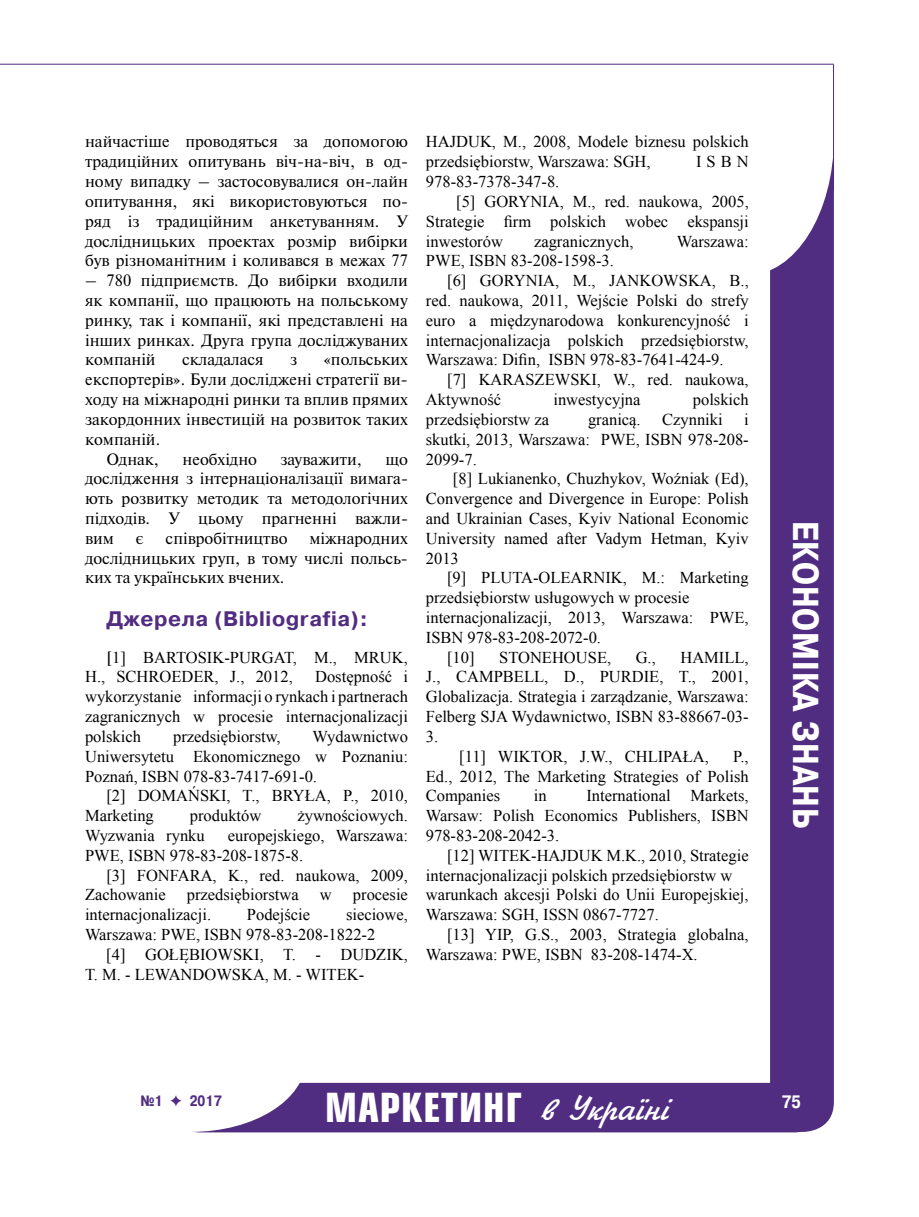
<style>
.page{position:relative;width:919px;height:1217px;background:#fff}
.page>*{position:absolute;margin:0;border:0;box-sizing:border-box;transform-origin:0 0}
.t1{font:700 39px "Europe Cond";letter-spacing:.025em;color:#fff}
.t2{font:700 36px "Pragmatica Cond C";letter-spacing:.025em;color:#fff}
.t3{font:700 21px "Pragmatica C";letter-spacing:.025em;color:#512d81}
.t4{font:700 18px "Pragmatica Cond C";color:#fff}
.t5{font:16.5px/19.8px "Times New Roman";color:#000}
.t6{font:16.5px/19.8px "Newton C";color:#000;text-align:justify}
.t7{font:700 15px "Pragmatica Cond C";color:#512d81}
.s1{font-family:"Newton C"}
.s2{font-family:"Jikharev";font-weight:400;font-size:36px}
.s3{font-family:"Dixieland";font-weight:400}
</style>
<div class="page">
<div style="left:770px;top:111px;width:63px;height:1020px;background:#512d81;border-radius:30px"></div>
<div style="left:661px;top:0;width:172px;height:275px;background:#fff;border-radius:50%"></div>
<div style="left:177px;top:1082px;width:641px;height:50px;background:#512d81;border-radius:22px"></div>
<div style="left:76px;top:986px;width:230px;height:145px;background:#fff;border-radius:50%"></div>
<hr style="left:0;top:64px;width:833px;height:1px;background:#512d81">
<hr style="left:833px;top:65px;width:1px;height:126px;background:#512d81">
<p class="t6" style="left:85px;top:132px;width:324px">найчастіше проводяться за допомогою традиційних опитувань віч-на-віч, в од&shy;ному випадку – застосовувалися он-лайн опитування, які використовуються по&shy;ряд із традиційним анкетуванням. У дослідницьких проектах розмір вибірки був різноманітним і коливався в межах 77</p>
<p class="t6" style="left:85px;top:270px;width:324px">– 780 підприємств. До вибірки входили як компанії, що працюють на польському ринку, так і компанії, які представлені на інших ринках. Друга група досліджуваних компаній</p>
<p class="t6" style="left:182px;top:350px;width:83px">складалася</p>
<p class="t6" style="left:290px;top:350px;width:8px">з</p>
<p class="t6" style="left:323px;top:350px;width:86px">«польських</p>
<p class="t6" style="left:85px;top:369px;width:324px">експортерів». Були досліджені стратегії ви-</p>
<p class="t6" style="left:85px;top:389px;width:324px">ходу на міжнародні ринки та вплив прямих</p>
<p class="t6" style="left:85px;top:409px;width:324px">закордонних інвестицій на розвиток таких</p>
<p class="t6" style="left:85px;top:429px;width:77px">компаній.</p>
<p class="t6" style="left:106px;top:449px;width:54px">Однак,</p>
<p class="t6" style="left:182px;top:449px;width:76px">необхідно</p>
<p class="t6" style="left:280px;top:449px;width:83px">зауважити,</p>
<p class="t6" style="left:85px;top:449px;width:324px;text-indent:300px">що дослідження з інтернаціоналізації вимага&shy;ють розвитку методик та методологічних підходів. У цьому прагненні важли&shy;вим</p>
<p class="t6" style="left:136px;top:528px;width:9px">є</p>
<p class="t6" style="left:166px;top:528px;width:123px">співробітництво</p>
<p class="t6" style="left:85px;top:528px;width:324px;text-indent:224px">міжнародних дослідницьких груп, в тому числі польсь&shy;ких та українських вчених.</p>
<p class="t3" style="left:106px;top:607px;width:263px">Джерела (Bibliografia):</p>
<p class="t5" style="left:85px;top:646px;width:324px;text-indent:21px"><span class="s1">[</span>1] BARTOSIK-PURGAT, M., MRUK,<br>H., SCHROEDER, J., 2012,</p>
<p class="t5" style="left:85px;top:666px;width:324px;text-align:justify;text-indent:230px">Dostępność i wykorzystanie informacji o rynkach i partnerach zagranicznych w procesie internacjonalizacji polskich</p>
<p class="t5" style="left:85px;top:726px;width:324px;text-align:justify;text-indent:227px">Wydawnictwo Uniwersytetu Ekonomicznego w Poznaniu:<br>Poznań, ISBN 078-83-7417-691-0.</p>
<p class="t5" style="left:85px;top:785px;width:324px;text-indent:21px">[2] DOMAŃSKI, T., BRYŁA, P., 2010,<br>Marketing</p>
<p class="t5" style="left:173px;top:726px;width:109px">przedsiębiorstw,</p>
<p class="t5" style="left:190px;top:805px;width:73px">produktów</p>
<p class="t5" style="left:297px;top:805px;width:112px">żywnościowych.</p>
<p class="t5" style="left:85px;top:825px;width:121px">Wyzwania rynku</p>
<p class="t5" style="left:85px;top:825px;width:324px;text-indent:143px">europejskiego, Warszawa:<br>PWE, ISBN 978-83-208-1875-8.</p>
<p class="t5" style="left:85px;top:864px;width:324px;text-indent:21px">[3] FONFARA, K., red. naukowa, 2009,<br>Zachowanie</p>
<p class="t5" style="left:187px;top:884px;width:113px">przedsiębiorstwa</p>
<p class="t5" style="left:320px;top:884px;width:13px">w</p>
<p class="t5" style="left:353px;top:884px;width:56px">procesie</p>
<p class="t5" style="left:85px;top:904px;width:128px">internacjonalizacji.</p>
<p class="t5" style="left:247px;top:904px;width:65px">Podejście</p>
<p class="t5" style="left:85px;top:904px;width:324px;text-indent:261px">sieciowe,<br>Warszawa: PWE, ISBN 978-83-208-1822-2</p>
<p class="t5" style="left:85px;top:943px;width:324px;text-indent:21px">[4] GOŁĘBIOWSKI, T. - DUDZIK,<br>T. M. - LEWANDOWSKA, M. - WITEK-</p>
<p class="t5" style="left:426px;top:132px;width:324px">HAJDUK, M., 2008, Modele biznesu polskich przedsiębiorstw, Warszawa: SGH,</p>
<p class="t5" style="left:696px;top:151px;width:54px">ISBN</p>
<p class="t5" style="left:426px;top:171px;width:135px">978-83-7378-347-8.</p>
<p class="t5" style="left:456px;top:191px;width:294px">[5] GORYNIA, M., red. naukowa, 2005,</p>
<p class="t5" style="left:426px;top:211px;width:324px">Strategie firm polskich wobec ekspansji</p>
<p class="t5" style="left:426px;top:231px;width:78px">inwestorów</p>
<p class="t5" style="left:534px;top:231px;width:101px">zagranicznych,</p>
<p class="t5" style="left:676px;top:231px;width:73px">Warszawa:</p>
<p class="t5" style="left:426px;top:250px;width:189px">PWE, ISBN 83-208-1598-3.</p>
<p class="t5" style="left:447px;top:270px;width:303px">[6] GORYNIA, M., JANKOWSKA, B.,</p>
<p class="t5" style="left:426px;top:290px;width:324px">red. naukowa, 2011, Wejście Polski do strefy</p>
<p class="t5" style="left:426px;top:310px;width:324px">euro a międzynarodowa konkurencyjność i</p>
<p class="t5" style="left:426px;top:330px;width:324px">internacjonalizacja polskich przedsiębiorstw,</p>
<p class="t5" style="left:426px;top:349px;width:299px">Warszawa: Difin, ISBN 978-83-7641-424-9.</p>
<p class="t5" style="left:447px;top:369px;width:303px">[7] KARASZEWSKI, W., red. naukowa,</p>
<p class="t5" style="left:426px;top:389px;width:77px">Aktywność</p>
<p class="t5" style="left:553px;top:389px;width:89px">inwestycyjna</p>
<p class="t5" style="left:692px;top:389px;width:57px">polskich</p>
<p class="t5" style="left:426px;top:409px;width:125px">przedsiębiorstw za</p>
<p class="t5" style="left:588px;top:409px;width:54px">granicą.</p>
<p class="t5" style="left:662px;top:409px;width:62px">Czynniki</p>
<p class="t5" style="left:426px;top:409px;width:324px;text-align:justify;text-indent:318px">i skutki, 2013, Warszawa: PWE, ISBN 978-208- 2099-7.</p>
<p class="t5" style="left:426px;top:468px;width:324px;text-align:justify;text-indent:27px">[8] Lukianenko, Chuzhykov, Woźniak (Ed), Convergence and Divergence in Europe: Polish and Ukrainian Cases, Kyiv National Economic University named after Vadym Hetman, Kyiv 2013</p>
<p class="t5" style="left:447px;top:567px;width:303px">[9] PLUTA-OLEARNIK, M.: Marketing</p>
<p class="t5" style="left:426px;top:587px;width:265px">przedsiębiorstw usługowych w procesie</p>
<p class="t5" style="left:426px;top:607px;width:324px">internacjonalizacji, 2013, Warszawa: PWE,</p>
<p class="t5" style="left:426px;top:627px;width:177px">ISBN 978-83-208-2072-0.</p>
<p class="t5" style="left:447px;top:646px;width:29px">[10]</p>
<p class="t5" style="left:499px;top:646px;width:113px">STONEHOUSE,</p>
<p class="t5" style="left:635px;top:646px;width:22px">G.,</p>
<p class="t5" style="left:680px;top:646px;width:70px">HAMILL,</p>
<p class="t5" style="left:426px;top:666px;width:324px">J., CAMPBELL, D., PURDIE, T., 2001,</p>
<p class="t5" style="left:426px;top:686px;width:324px">Globalizacja. Strategia i zarządzanie, Warszawa:</p>
<p class="t5" style="left:426px;top:706px;width:324px">Felberg SJA Wydawnictwo, ISBN 83-88667-03-</p>
<p class="t5" style="left:426px;top:726px;width:14px">3.</p>
<p class="t5" style="left:459px;top:745px;width:251px">[11] WIKTOR, J.W., CHLIPAŁA,</p>
<p class="t5" style="left:426px;top:745px;width:324px;text-align:justify;text-indent:307px">P., Ed., 2012, The Marketing Strategies of Polish Companies</p>
<p class="t5" style="left:426px;top:785px;width:324px;text-align:justify;text-indent:160px">International Markets, Warsaw: Polish Economics Publishers, ISBN 978-83-208-2042-3.</p>
<p class="t5" style="left:426px;top:844px;width:324px;text-indent:21px">[12] WITEK-HAJDUK M.K., 2010, Strategie internacjonalizacji polskich przedsiębiorstw w warunkach akcesji Polski do Unii Europejskiej, Warszawa: SGH, ISSN 0867-7727.</p>
<p class="t5" style="left:426px;top:924px;width:324px;text-indent:21px">[13] YIP, G.S., 2003, Strategia globalna,<br>Warszawa: PWE, ISBN 83-208-1474-X.</p>
<p class="t5" style="left:534px;top:785px;width:14px">in</p>
<h2 class="t2" style="left:825px;top:521px;width:308px;rotate:90deg">Економіка знань</h2>
<h1 class="t1" style="left:325px;top:1081px;width:345px">МАРКЕТИНГ <span class="s2">в Україні</span></h1>
<p class="t7" style="left:140px;top:1091px;width:83px">№1 <span class="s3">F</span> 2017</p>
<p class="t4" style="left:782px;top:1090px;width:20px">75</p>
</div>
